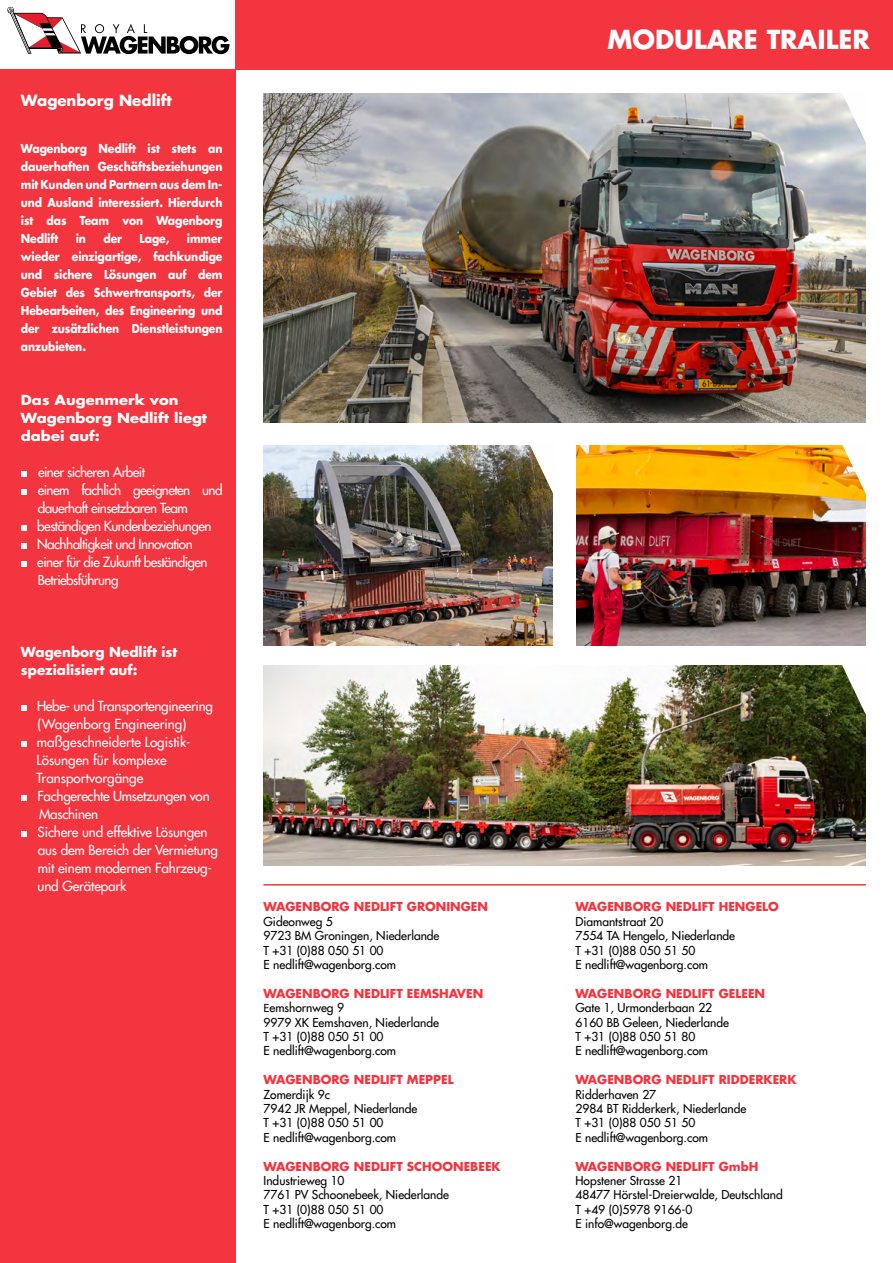
<style>
.page{position:relative;width:893px;height:1263px;background:#fff}
.page>*{position:absolute;margin:0;border:0;box-sizing:border-box;transform-origin:0 0}
.t1{font:700 25.5px "Futura LT";color:#fff}
.t2{font:700 15px "Futura LT";color:#fff}
.t3{font:13.5px/18px "Futura LT";letter-spacing:-.02em;color:#fff}
.t4{font:13.5px/18px "Futura LT";letter-spacing:-.04em;color:#fff}
.t5{font:700 13.5px/18px "Futura LT";color:#fff;scale:1.09 1}
.t6{font:700 13.5px/18px "Futura LT";color:#fff}
.t7{font:12px/14.4px "Futura LT";color:#000}
.t8{font:700 12px/18px "Futura LT";letter-spacing:-.01em;color:#fff;text-align:justify;scale:.9 1}
.t9{font:700 12px "Futura LT";color:#f33540}
.s1{font-weight:700;color:#f33540}
.s2{font-family:"Myriad Pro"}
</style>
<div class="page">
<svg style="left:7px;top:7px;width:223px;height:47px"></svg>
<div style="left:0;top:70px;width:236px;height:1193px;background:#f33540"></div>
<svg style="left:21px;top:471px;width:5px;height:6px"></svg>
<svg style="left:21px;top:489px;width:5px;height:6px"></svg>
<svg style="left:21px;top:525px;width:5px;height:6px"></svg>
<svg style="left:21px;top:543px;width:5px;height:6px"></svg>
<svg style="left:21px;top:561px;width:5px;height:6px"></svg>
<svg style="left:21px;top:705px;width:5px;height:6px"></svg>
<svg style="left:21px;top:741px;width:5px;height:6px"></svg>
<svg style="left:21px;top:795px;width:5px;height:6px"></svg>
<svg style="left:21px;top:831px;width:5px;height:6px"></svg>
<img style="left:264px;top:445px;width:289px;height:200px">
<img style="left:263px;top:94px;width:602px;height:328px">
<hr style="left:263px;top:884px;width:603px;height:1px;background:#f33540">
<img style="left:264px;top:666px;width:601px;height:200px">
<div style="left:236px;top:0;width:657px;height:70px;background:#f33540"></div>
<svg style="left:842px;top:94px;width:24px;height:51px"></svg>
<svg style="left:529px;top:445px;width:24px;height:51px"></svg>
<svg style="left:842px;top:665px;width:24px;height:52px"></svg>
<img style="left:576px;top:445px;width:289px;height:200px">
<svg style="left:842px;top:445px;width:24px;height:51px"></svg>
<p class="t2" style="left:21px;top:91px;width:153px">Wagenborg Nedlift</p>
<p class="t8" style="left:21px;top:139px;width:226px">Wagenborg Nedlift ist stets an dauerhaften Geschäftsbeziehungen mit Kunden und Partnern aus dem In&shy;und Ausland interessiert. Hierdurch ist das Team von Wagenborg Nedlift</p>
<p class="t8" style="left:76px;top:229px;width:13px">in</p>
<p class="t8" style="left:103px;top:229px;width:22px">der</p>
<p class="t8" style="left:140px;top:229px;width:35px">Lage,</p>
<p class="t8" style="left:21px;top:229px;width:226px;text-indent:166px">immer wieder einzigartige, fachkundige und sichere Lösungen auf dem Gebiet des Schwertransports, der Hebearbeiten, des Engineering und der zusätzlichen Dienstleistungen anzubieten.</p>
<p class="t5" style="left:21px;top:390px;width:172px">Das Augenmerk von<br>Wagenborg Nedlift liegt dabei auf:</p>
<p class="t4" style="left:37px;top:462px;width:187px">einer sicheren Arbeit<br>einem fachlich geeigneten und dauerhaft einsetzbaren Team beständigen Kundenbeziehungen<br>Nachhaltigkeit und Innovation<br>einer für die Zukunft beständigen<br>Betriebsführung</p>
<p class="t6" style="left:21px;top:642px;width:158px">Wagenborg Nedlift ist spezialisiert auf:</p>
<p class="t3" style="left:37px;top:696px;width:183px">Hebe- und Transportengineering (Wagenborg Engineering) maßgeschneiderte Logistik-<br>Lösungen für komplexe<br>Transportvorgänge<br>Fachgerechte Umsetzungen von<br>Maschinen<br>Sichere und effektive Lösungen aus dem Bereich der Vermietung mit einem modernen Fahrzeug&shy;und Gerätepark</p>
<p class="t9" style="left:264px;top:899px;width:226px">WAGENBORG NEDLIFT GRONINGEN</p>
<p class="t7" style="left:264px;top:914px;width:177px">Gideonweg 5<br>9723 BM Groningen, Niederlande<br>T +31 (0)88 050 51 00<br>E nedlift@wagenborg.com</p>
<p class="t7" style="left:264px;top:986px;width:221px"><span class="s1">WAGENBORG NEDLIFT EEMSHAVEN<br></span><span class="s2">E</span>emshornweg 9<br>9979 XK Eemshaven, Niederlande<br>T +31 (0)88 050 51 00<br>E nedlift@wagenborg.com</p>
<p class="t9" style="left:264px;top:1072px;width:192px">WAGENBORG NEDLIFT MEPPEL</p>
<p class="t7" style="left:264px;top:1087px;width:155px">Zomerdijk 9c<br>7942 JR Meppel, Niederlande<br>T +31 (0)88 050 51 00<br>E nedlift@wagenborg.com</p>
<p class="t9" style="left:264px;top:1158px;width:239px">WAGENBORG NEDLIFT SCHOONEBEEK</p>
<p class="t7" style="left:264px;top:1173px;width:187px">Industrieweg 10<br>7761 PV Schoonebeek, Niederlande<br>T +31 (0)88 050 51 00<br>E nedlift@wagenborg.com</p>
<h1 class="t1" style="left:607px;top:22px;width:264px">MODULARE TRAILER</h1>
<p class="t9" style="left:575px;top:899px;width:205px">WAGENBORG NEDLIFT HENGELO</p>
<p class="t7" style="left:575px;top:914px;width:161px">Diamantstraat 20<br>7554 TA Hengelo, Niederlande<br>T +31 (0)88 050 51 50<br>E nedlift@wagenborg.com</p>
<p class="t9" style="left:575px;top:985px;width:191px">WAGENBORG NEDLIFT GELEEN</p>
<p class="t7" style="left:575px;top:1000px;width:155px">Gate 1, Urmonderbaan 22<br>6160 BB Geleen, Niederlande<br>T +31 (0)88 050 51 80<br>E nedlift@wagenborg.com</p>
<p class="t9" style="left:575px;top:1072px;width:223px">WAGENBORG NEDLIFT RIDDERKERK</p>
<p class="t7" style="left:575px;top:1087px;width:172px">Ridderhaven 27<br>2984 BT Ridderkerk, Niederlande<br>T +31 (0)88 050 51 50<br>E nedlift@wagenborg.com</p>
<p class="t9" style="left:575px;top:1158px;width:185px">WAGENBORG NEDLIFT GmbH</p>
<p class="t7" style="left:575px;top:1173px;width:209px">Hopstener Strasse 21<br>48477 Hörstel-Dreierwalde, Deutschland<br>T +49 (0)5978 9166-0<br>E info@wagenborg.de</p>
</div>
